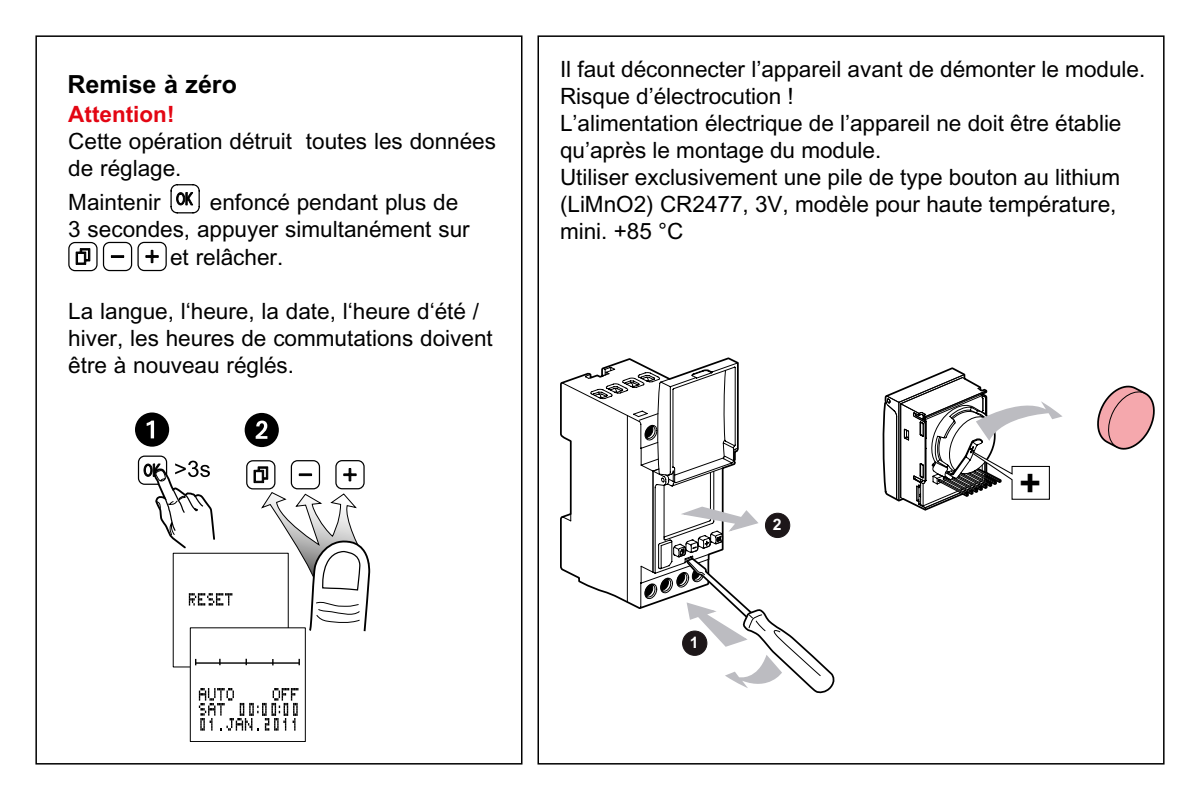
<style>
.page{position:relative;width:1200px;height:800px;background:#fff}
.page>*{position:absolute;margin:0;border:0;box-sizing:border-box;transform-origin:0 0}
.t1{font:700 36.75px "Arial";color:#000}
.t2{font:700 25px "Arial";color:#000}
.t3{font:22.5px/27px "Arial";color:#000}
.t4{font:700 22.5px "Arial";color:#e30613}
.t5{font:700 15.75px "Arial";color:#fff}
</style>
<div class="page">
<svg style="left:560px;top:358px;width:179px;height:251px"></svg>
<svg style="left:644px;top:367px;width:511px;height:326px"></svg>
<div style="left:138px;top:456px;width:29px;height:29px;border:1px solid #000;border-radius:6px"></div>
<svg style="left:246px;top:460px;width:124px;height:172px"></svg>
<svg style="left:135px;top:412px;width:34px;height:35px"></svg>
<svg style="left:245px;top:413px;width:34px;height:34px"></svg>
<div style="left:173px;top:553px;width:116px;height:114px;background:#fff"></div>
<svg style="left:189px;top:593px;width:43px;height:13px"></svg>
<svg style="left:144px;top:461px;width:71px;height:88px"></svg>
<div style="left:190px;top:628px;width:115px;height:114px;background:#fff"></div>
<div style="left:190px;top:627px;width:116px;height:115px;border:1px solid #000"></div>
<hr style="left:195px;top:662px;width:104px;height:2px;background:#000">
<svg style="left:219px;top:659px;width:2px;height:6px"></svg>
<svg style="left:199px;top:688px;width:99px;height:43px"></svg>
<div style="left:35px;top:35px;width:488px;height:730px;border:2px solid #000"></div>
<svg style="left:170px;top:184px;width:30px;height:29px"></svg>
<svg style="left:68px;top:242px;width:99px;height:29px"></svg>
<p class="t2" style="left:67px;top:69px;width:171px">Remise à zéro</p>
<p class="t4" style="left:68px;top:101px;width:108px">Attention!</p>
<p class="t3" style="left:68px;top:128px;width:429px">Cette opération détruit toutes les données de réglage.</p>
<p class="t3" style="left:68px;top:189px;width:94px">Maintenir</p>
<p class="t3" style="left:210px;top:189px;width:250px">enfoncé pendant plus de</p>
<p class="t3" style="left:68px;top:216px;width:403px">3 secondes, appuyer simultanément sur</p>
<p class="t3" style="left:170px;top:244px;width:115px">et relâcher.</p>
<p class="t3" style="left:68px;top:298px;width:426px">La langue, l‘heure, la date, l‘heure d‘été / hiver, les heures de commutations doivent être à nouveau réglés.</p>
<p class="t3" style="left:560px;top:56px;width:587px">Il faut déconnecter l’appareil avant de démonter le module.<br>Risque d’électrocution !<br>L’alimentation électrique de l’appareil ne doit être établie qu’après le montage du module.<br>Utiliser exclusivement une pile de type bouton au lithium (LiMnO2) CR2477, 3V, modèle pour haute température, mini. +85 °C</p>
<p class="t5" style="left:690px;top:633px;width:10px">1</p>
<p class="t5" style="left:773px;top:516px;width:10px">2</p>
<h1 class="t1" style="left:1020px;top:461px;width:23px">+</h1>
</div>
